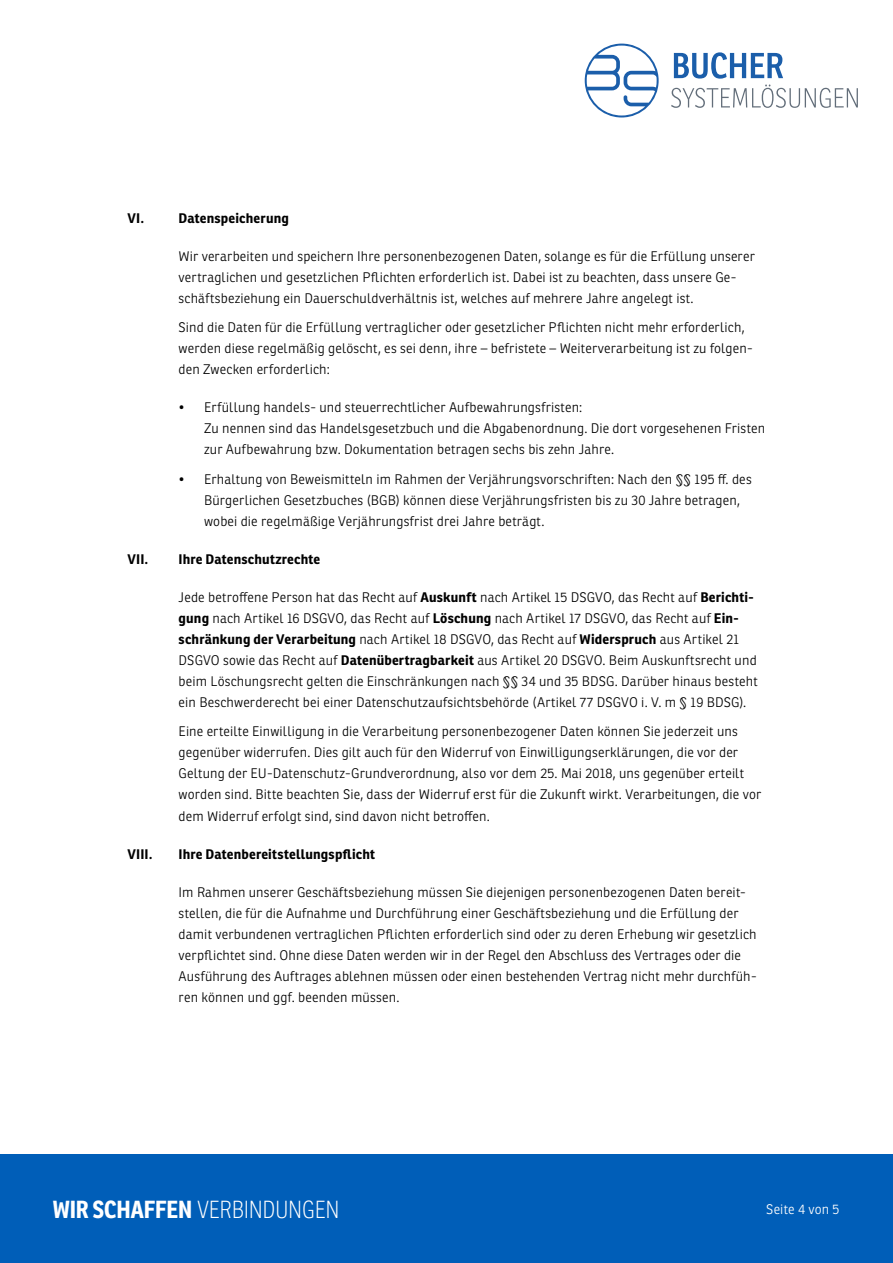
<style>
.page{position:relative;width:893px;height:1263px;background:#fff}
.page>*{position:absolute;margin:0;border:0;box-sizing:border-box;transform-origin:0 0}
.t1{font:100 24px "Ronnia Cond";letter-spacing:-.01em;color:#fff}
.t2{font:300 13.5px/21px "Ronnia";letter-spacing:.01em;color:#000}
.t3{font:700 13.5px "Ronnia";letter-spacing:.01em;color:#000}
.t4{font:300 13.5px "Ronnia";letter-spacing:.01em;color:#fff}
.s1{font-weight:700}
</style>
<div class="page">
<div style="left:0;top:1155px;width:893px;height:108px;background:#005eb8"></div>
<svg style="left:674px;top:52px;width:109px;height:27px"></svg>
<svg style="left:671px;top:85px;width:187px;height:23px"></svg>
<svg style="left:585px;top:44px;width:74px;height:73px"></svg>
<p class="t3" style="left:128px;top:209px;width:18px">VI.</p>
<p class="t3" style="left:179px;top:209px;width:112px">Datenspeicherung</p>
<p class="t2" style="left:179px;top:245px;width:578px">Wir verarbeiten und speichern Ihre personenbezogenen Daten, solange es für die Erfüllung unserer vertraglichen und gesetzlichen Pflichten erforderlich ist. Dabei ist zu beachten, dass unsere Ge&shy;schäftsbeziehung ein Dauerschuldverhältnis ist, welches auf mehrere Jahre angelegt ist.</p>
<p class="t2" style="left:179px;top:317px;width:576px">Sind die Daten für die Erfüllung vertraglicher oder gesetzlicher Pflichten nicht mehr erforderlich, werden diese regelmäßig gelöscht, es sei denn, ihre – befristete – Weiterverarbeitung ist zu folgen&shy;den Zwecken erforderlich:</p>
<p class="t2" style="left:204px;top:397px;width:563px;text-indent:-26px">• Erfüllung handels- und steuerrechtlicher Aufbewahrungsfristen:<br>Zu nennen sind das Handelsgesetzbuch und die Abgabenordnung. Die dort vorgesehenen Fristen zur Aufbewahrung bzw. Dokumentation betragen sechs bis zehn Jahre.</p>
<p class="t2" style="left:204px;top:468px;width:549px;text-indent:-26px">• Erhaltung von Beweismitteln im Rahmen der Verjährungsvorschriften: Nach den §§ 195 ff. des<br>Bürgerlichen Gesetzbuches (BGB) können diese Verjährungsfristen bis zu 30 Jahre betragen, wobei die regelmäßige Verjährungsfrist drei Jahre beträgt.</p>
<p class="t3" style="left:128px;top:550px;width:22px">VII.</p>
<p class="t3" style="left:179px;top:550px;width:143px">Ihre Datenschutzrechte</p>
<p class="t2" style="left:179px;top:586px;width:581px">Jede betroffene Person hat das Recht auf <span class="s1">Auskunft</span> nach Artikel 15 DSGVO, das Recht auf <span class="s1">Berichti&shy;gung</span> nach Artikel 16 DSGVO, das Recht auf <span class="s1">Löschung</span> nach Artikel 17 DSGVO, das Recht auf <span class="s1">Ein&shy;schränkung der Verarbeitung</span> nach Artikel 18 DSGVO, das Recht auf <span class="s1">Widerspruch</span> aus Artikel 21<br>DSGVO sowie das Recht auf <span class="s1">Datenübertragbarkeit</span> aus Artikel 20 DSGVO. Beim Auskunftsrecht und beim Löschungsrecht gelten die Einschränkungen nach §§ 34 und 35 BDSG. Darüber hinaus besteht ein Beschwerderecht bei einer Datenschutzaufsichtsbehörde (Artikel 77 DSGVO i. V. m § 19 BDSG).</p>
<p class="t2" style="left:179px;top:721px;width:584px">Eine erteilte Einwilligung in die Verarbeitung personenbezogener Daten können Sie jederzeit uns gegenüber widerrufen. Dies gilt auch für den Widerruf von Einwilligungserklärungen, die vor der Geltung der EU-Datenschutz-Grundverordnung, also vor dem 25. Mai 2018, uns gegenüber erteilt worden sind. Bitte beachten Sie, dass der Widerruf erst für die Zukunft wirkt. Verarbeitungen, die vor dem Widerruf erfolgt sind, sind davon nicht betroffen.</p>
<p class="t3" style="left:128px;top:845px;width:27px">VIII.</p>
<p class="t3" style="left:179px;top:845px;width:198px">Ihre Datenbereitstellungspflicht</p>
<p class="t2" style="left:179px;top:881px;width:580px">Im Rahmen unserer Geschäftsbeziehung müssen Sie diejenigen personenbezogenen Daten bereit&shy;stellen, die für die Aufnahme und Durchführung einer Geschäftsbeziehung und die Erfüllung der damit verbundenen vertraglichen Pflichten erforderlich sind oder zu deren Erhebung wir gesetzlich verpflichtet sind. Ohne diese Daten werden wir in der Regel den Abschluss des Vertrages oder die Ausführung des Auftrages ablehnen müssen oder einen bestehenden Vertrag nicht mehr durchfüh&shy;ren können und ggf. beenden müssen.</p>
<h1 class="t1" style="left:53px;top:1196px;width:288px"><span class="s1">WIR SCHAFFEN</span> VERBINDUNGEN</h1>
<p class="t4" style="left:766px;top:1201px;width:75px">Seite 4 von 5</p>
</div>
